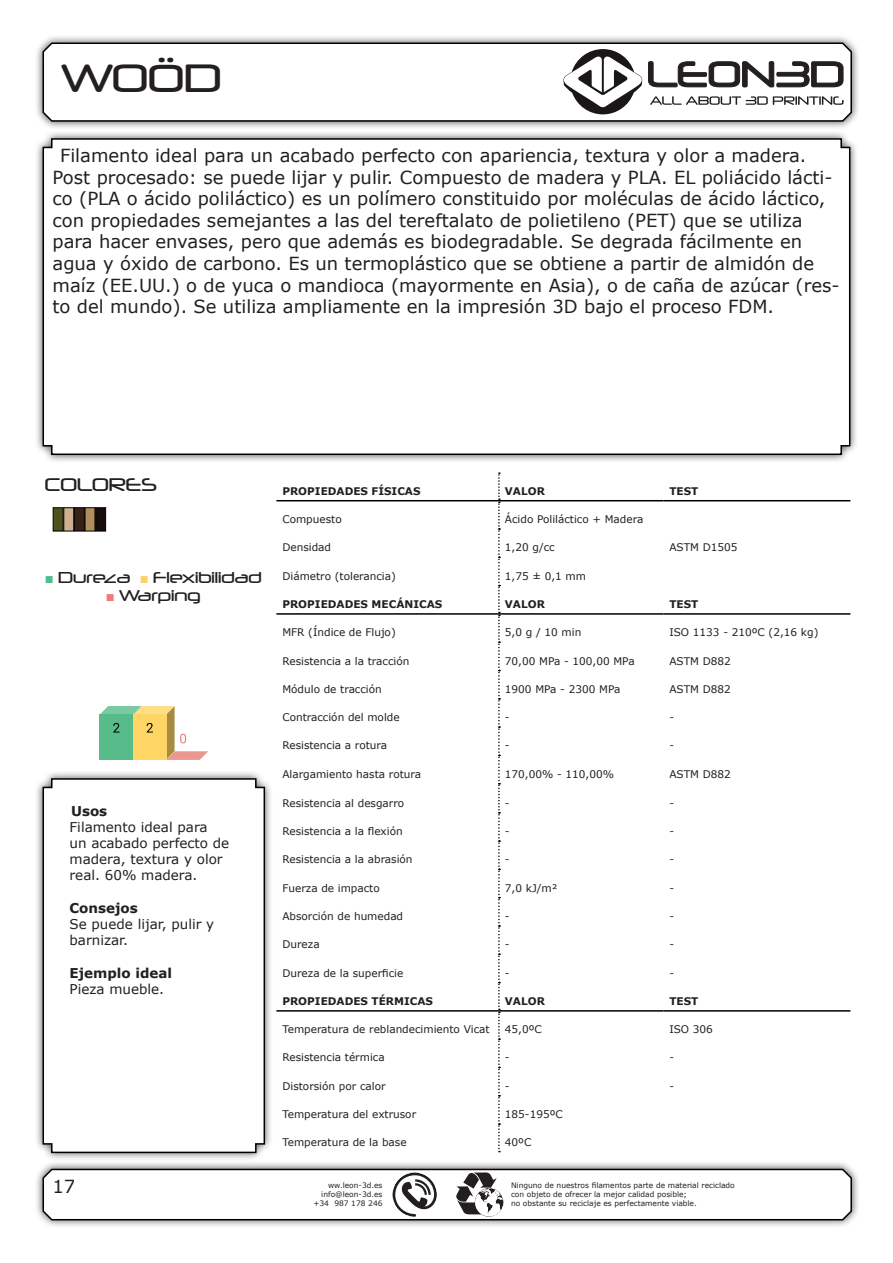
<style>
.page{position:relative;width:893px;height:1263px;background:#fff}
.page>*{position:absolute;margin:0;border:0;box-sizing:border-box;transform-origin:0 0}
.TÍTULO{font:37.5px "LEON3 D";color:#231f20}
.TEXTO_GRANDE{font:18px/21.6px "Verdana";color:#231f20}
.t1{font:17.4px "LEON3 D";color:#231f20}
.t2{font:15px "LEON3 D";color:#231f20}
.TEXTO_NORMAL{font:13.5px/16.2px "Verdana";color:#231f20}
.TEXTO_NORMAL-2{font:700 13.5px "Verdana";color:#231f20}
.t3{font:10.5px "Verdana";color:#231f20}
.t4{font:700 10.5px "Verdana";color:#231f20}
.TEXTO_PEQUEÑO{font:7.5px/9px "Verdana";color:#231f20;text-align:right}
.s1{font-family:"Arial Narrow";color:#51be8f}
.s2{font-family:"Arial Narrow";color:#fed069}
.s3{font-family:"Arial Narrow";color:#f07c79}
</style>
<div class="page">
<div style="left:34px;top:34px;width:826px;height:96px;background:#231f20;opacity:.75"></div>
<svg style="left:42px;top:41px;width:811px;height:81px"></svg>
<div style="left:53px;top:507px;width:10px;height:24px;background:#4f521f;border:1px solid #000"></div>
<div style="left:63px;top:507px;width:11px;height:24px;background:#cdb18f;border:1px solid #000"></div>
<div style="left:85px;top:507px;width:10px;height:24px;background:#b28e5f"></div>
<div style="left:95px;top:507px;width:11px;height:24px;background:#180d0a;border:1px solid #000"></div>
<div style="left:74px;top:507px;width:11px;height:24px;background:#362315;border:1px solid #000"></div>
<div style="left:34px;top:130px;width:825px;height:333px;background:#231f20;opacity:.75"></div>
<svg style="left:42px;top:137px;width:809px;height:319px"></svg>
<svg style="left:100px;top:706px;width:108px;height:54px"></svg>
<div style="left:34px;top:770px;width:239px;height:391px;background:#231f20;opacity:.75"></div>
<svg style="left:42px;top:777px;width:224px;height:377px"></svg>
<div style="left:34px;top:1160px;width:826px;height:68px;background:#231f20;opacity:.75"></div>
<hr style="left:499px;top:500px;width:164px;height:1px;background:#000">
<hr style="left:663px;top:500px;width:187px;height:1px;background:#000">
<hr style="left:499px;top:613px;width:164px;height:2px;background:#000">
<hr style="left:663px;top:613px;width:187px;height:2px;background:#000">
<hr style="left:499px;top:1010px;width:164px;height:2px;background:#000">
<hr style="left:663px;top:1010px;width:187px;height:2px;background:#000">
<svg style="left:498px;top:472px;width:2px;height:680px"></svg>
<hr style="left:276px;top:500px;width:223px;height:1px;background:#000">
<hr style="left:276px;top:613px;width:223px;height:2px;background:#000">
<hr style="left:276px;top:1010px;width:223px;height:2px;background:#000">
<svg style="left:42px;top:1167px;width:811px;height:54px"></svg>
<svg style="left:563px;top:49px;width:79px;height:65px"></svg>
<svg style="left:648px;top:61px;width:195px;height:26px"></svg>
<svg style="left:650px;top:96px;width:194px;height:9px"></svg>
<p class="TÍTULO" style="left:61px;top:55px;width:162px">WOÖD</p>
<p class="TEXTO_GRANDE" style="left:53px;top:144px;width:789px;text-indent:8px">Filamento ideal para un acabado perfecto con apariencia, textura y olor a madera.<br>Post procesado: se puede lijar y pulir. Compuesto de madera y PLA. EL poliácido lácti&shy;co (PLA o ácido poliláctico) es un polímero constituido por moléculas de ácido láctico, con propiedades semejantes a las del tereftalato de polietileno (PET) que se utiliza para hacer envases, pero que además es biodegradable. Se degrada fácilmente en agua y óxido de carbono. Es un termoplástico que se obtiene a partir de almidón de maíz (EE.UU.) o de yuca o mandioca (mayormente en Asia), o de caña de azúcar (res&shy;to del mundo). Se utiliza ampliamente en la impresión 3D bajo el proceso FDM.</p>
<p class="t1" style="left:45px;top:474px;width:113px">COLORES</p>
<p class="t2" style="left:46px;top:568px;width:217px"><span class="s1">■</span> Dureza <span class="s2">■</span> Flexibilidad</p>
<p class="t2" style="left:107px;top:586px;width:95px"><span class="s3">■</span> Warping</p>
<p class="TEXTO_NORMAL-2" style="left:71px;top:801px;width:38px">Usos</p>
<p class="TEXTO_NORMAL" style="left:70px;top:818px;width:161px">Filamento ideal para<br>un acabado perfecto de madera, textura y olor real. 60% madera.</p>
<p class="TEXTO_NORMAL-2" style="left:70px;top:898px;width:70px">Consejos</p>
<p class="TEXTO_NORMAL" style="left:70px;top:916px;width:146px">Se puede lijar, pulir y barnizar.</p>
<p class="TEXTO_NORMAL-2" style="left:70px;top:963px;width:104px">Ejemplo ideal</p>
<p class="TEXTO_NORMAL" style="left:70px;top:980px;width:96px">Pieza mueble.</p>
<p class="TEXTO_GRANDE" style="left:53px;top:1176px;width:24px">17</p>
<p class="t4" style="left:282px;top:483px;width:140px">PROPIEDADES FÍSICAS</p>
<p class="t4" style="left:505px;top:483px;width:41px">VALOR</p>
<p class="t4" style="left:669px;top:483px;width:30px">TEST</p>
<p class="t3" style="left:282px;top:512px;width:61px">Compuesto</p>
<p class="t3" style="left:505px;top:512px;width:140px">Ácido Poliláctico + Madera</p>
<p class="t3" style="left:282px;top:540px;width:50px">Densidad</p>
<p class="t3" style="left:505px;top:540px;width:51px">1,20 g/cc</p>
<p class="t3" style="left:669px;top:540px;width:70px">ASTM D1505</p>
<p class="t3" style="left:282px;top:569px;width:115px">Diámetro (tolerancia)</p>
<p class="t3" style="left:505px;top:569px;width:83px">1,75 ± 0,1 mm</p>
<p class="t4" style="left:282px;top:597px;width:161px">PROPIEDADES MECÁNICAS</p>
<p class="t4" style="left:505px;top:597px;width:41px">VALOR</p>
<p class="t4" style="left:669px;top:597px;width:30px">TEST</p>
<p class="t3" style="left:282px;top:625px;width:115px">MFR (Índice de Flujo)</p>
<p class="t3" style="left:505px;top:625px;width:78px">5,0 g / 10 min</p>
<p class="t3" style="left:669px;top:625px;width:151px">ISO 1133 - 210ºC (2,16 kg)</p>
<p class="t3" style="left:282px;top:653px;width:128px">Resistencia a la tracción</p>
<p class="t3" style="left:505px;top:653px;width:131px">70,00 MPa - 100,00 MPa</p>
<p class="t3" style="left:669px;top:653px;width:63px">ASTM D882</p>
<p class="t3" style="left:282px;top:682px;width:101px">Módulo de tracción</p>
<p class="t3" style="left:505px;top:682px;width:117px">1900 MPa - 2300 MPa</p>
<p class="t3" style="left:669px;top:682px;width:63px">ASTM D882</p>
<p class="t3" style="left:282px;top:710px;width:119px">Contracción del molde</p>
<p class="t3" style="left:505px;top:710px;width:6px">-</p>
<p class="t3" style="left:669px;top:710px;width:6px">-</p>
<p class="t3" style="left:282px;top:738px;width:106px">Resistencia a rotura</p>
<p class="t3" style="left:505px;top:738px;width:6px">-</p>
<p class="t3" style="left:669px;top:738px;width:6px">-</p>
<p class="t3" style="left:282px;top:767px;width:140px">Alargamiento hasta rotura</p>
<p class="t3" style="left:505px;top:767px;width:111px">170,00% - 110,00%</p>
<p class="t3" style="left:669px;top:767px;width:63px">ASTM D882</p>
<p class="t3" style="left:282px;top:796px;width:123px">Resistencia al desgarro</p>
<p class="t3" style="left:505px;top:796px;width:6px">-</p>
<p class="t3" style="left:669px;top:796px;width:6px">-</p>
<p class="t3" style="left:282px;top:824px;width:122px">Resistencia a la flexión</p>
<p class="t3" style="left:505px;top:824px;width:6px">-</p>
<p class="t3" style="left:669px;top:824px;width:6px">-</p>
<p class="t3" style="left:282px;top:852px;width:132px">Resistencia a la abrasión</p>
<p class="t3" style="left:505px;top:852px;width:6px">-</p>
<p class="t3" style="left:669px;top:852px;width:6px">-</p>
<p class="t3" style="left:282px;top:881px;width:99px">Fuerza de impacto</p>
<p class="t3" style="left:505px;top:881px;width:54px">7,0 kJ/m²</p>
<p class="t3" style="left:669px;top:881px;width:6px">-</p>
<p class="t3" style="left:282px;top:909px;width:122px">Absorción de humedad</p>
<p class="t3" style="left:505px;top:909px;width:6px">-</p>
<p class="t3" style="left:669px;top:909px;width:6px">-</p>
<p class="t3" style="left:282px;top:937px;width:39px">Dureza</p>
<p class="t3" style="left:505px;top:937px;width:6px">-</p>
<p class="t3" style="left:669px;top:937px;width:6px">-</p>
<p class="t3" style="left:282px;top:965px;width:122px">Dureza de la superficie</p>
<p class="t3" style="left:505px;top:965px;width:6px">-</p>
<p class="t3" style="left:669px;top:965px;width:6px">-</p>
<p class="t4" style="left:282px;top:994px;width:152px">PROPIEDADES TÉRMICAS</p>
<p class="t4" style="left:505px;top:994px;width:41px">VALOR</p>
<p class="t4" style="left:669px;top:994px;width:30px">TEST</p>
<p class="t3" style="left:282px;top:1022px;width:209px">Temperatura de reblandecimiento Vicat</p>
<p class="t3" style="left:505px;top:1022px;width:38px">45,0ºC</p>
<p class="t3" style="left:669px;top:1022px;width:45px">ISO 306</p>
<p class="t3" style="left:282px;top:1050px;width:104px">Resistencia térmica</p>
<p class="t3" style="left:505px;top:1050px;width:6px">-</p>
<p class="t3" style="left:669px;top:1050px;width:6px">-</p>
<p class="t3" style="left:282px;top:1079px;width:105px">Distorsión por calor</p>
<p class="t3" style="left:505px;top:1079px;width:6px">-</p>
<p class="t3" style="left:669px;top:1079px;width:6px">-</p>
<p class="t3" style="left:282px;top:1107px;width:135px">Temperatura del extrusor</p>
<p class="t3" style="left:505px;top:1107px;width:59px">185-195ºC</p>
<p class="t3" style="left:282px;top:1135px;width:126px">Temperatura de la base</p>
<p class="t3" style="left:505px;top:1135px;width:28px">40ºC</p>
<p class="TEXTO_PEQUEÑO" style="left:328px;top:1181px;width:56px">ww.leon-3d.es</p>
<p class="TEXTO_PEQUEÑO" style="left:313px;top:1190px;width:71px">info@leon-3d.es +34 987 178 246</p>
<p class="TEXTO_PEQUEÑO" style="left:511px;top:1181px;width:225px">Ninguno de nuestros filamentos parte de material reciclado</p>
<p class="TEXTO_PEQUEÑO" style="left:511px;top:1190px;width:177px">con objeto de ofrecer la mejor calidad posible;</p>
<p class="TEXTO_PEQUEÑO" style="left:511px;top:1199px;width:187px">no obstante su reciclaje es perfectamente viable.</p>
</div>
